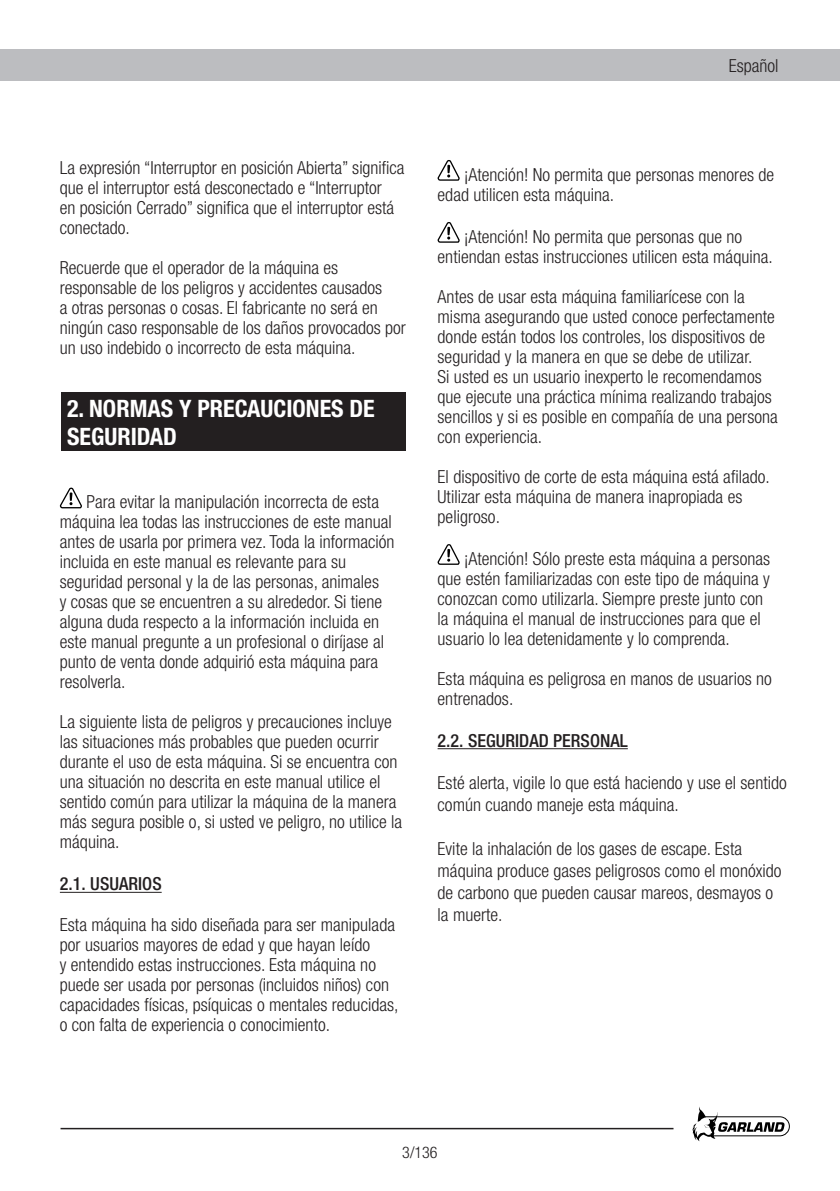
<style>
.page{position:relative;width:840px;height:1191px;background:#fff}
.page>*{position:absolute;margin:0;border:0;box-sizing:border-box;transform-origin:0 0}
.t1{font:700 condensed 24px/28.8px "Helvetica Neue";color:#fff}
.t2{font:300 condensed 18px/20px "Helvetica Neue";color:#231f20}
.t3{font:500 condensed 18px "Helvetica Neue";color:#231f20}
.t4{font:300 condensed 16px "Helvetica Neue";color:#231f20}
</style>
<div class="page">
<div style="left:0;top:50px;width:839px;height:31px;background:#bcbdc0"></div>
<svg style="left:692px;top:1107px;width:97px;height:34px"></svg>
<hr style="left:60px;top:1127px;width:613px;height:2px;background:#231f20">
<hr style="left:60px;top:892px;width:102px;height:1px;background:#231f20">
<svg style="left:59px;top:488px;width:23px;height:21px"></svg>
<hr style="left:437px;top:748px;width:190px;height:1px;background:#231f20">
<svg style="left:437px;top:160px;width:23px;height:21px"></svg>
<svg style="left:437px;top:222px;width:23px;height:21px"></svg>
<svg style="left:437px;top:544px;width:23px;height:21px"></svg>
<div style="left:61px;top:392px;width:345px;height:59px;background:#231f20"></div>
<p class="t2" style="left:728px;top:56px;width:51px">Español</p>
<p class="t2" style="left:60px;top:158px;width:346px">La expresión “Interruptor en posición Abierta” significa que el interruptor está desconectado e “Interruptor<br>en posición Cerrado” significa que el interruptor está conectado.</p>
<p class="t2" style="left:60px;top:258px;width:347px">Recuerde que el operador de la máquina es responsable de los peligros y accidentes causados<br>a otras personas o cosas. El fabricante no será en ningún caso responsable de los daños provocados por un uso indebido o incorrecto de esta máquina.</p>
<h1 class="t1" style="left:67px;top:393px;width:309px">2. NORMAS Y PRECAUCIONES DE<br>SEGURIDAD</h1>
<p class="t2" style="left:60px;top:492px;width:336px;text-indent:26px">Para evitar la manipulación incorrecta de esta máquina lea todas las instrucciones de este manual antes de usarla por primera vez. Toda la información incluida en este manual es relevante para su seguridad personal y la de las personas, animales<br>y cosas que se encuentren a su alrededor. Si tiene alguna duda respecto a la información incluida en este manual pregunte a un profesional o diríjase al punto de venta donde adquirió esta máquina para resolverla.</p>
<p class="t2" style="left:60px;top:712px;width:344px">La siguiente lista de peligros y precauciones incluye las situaciones más probables que pueden ocurrir durante el uso de esta máquina. Si se encuentra con una situación no descrita en este manual utilice el sentido común para utilizar la máquina de la manera más segura posible o, si usted ve peligro, no utilice la máquina.</p>
<p class="t3" style="left:60px;top:873px;width:103px">2.1. USUARIOS</p>
<p class="t2" style="left:60px;top:914px;width:340px">Esta máquina ha sido diseñada para ser manipulada por usuarios mayores de edad y que hayan leído<br>y entendido estas instrucciones. Esta máquina no puede ser usada por personas (incluidos niños) con capacidades físicas, psíquicas o mentales reducidas, o con falta de experiencia o conocimiento.</p>
<p class="t2" style="left:437px;top:164px;width:338px;text-indent:26px">¡Atención! No permita que personas menores de edad utilicen esta máquina.</p>
<p class="t2" style="left:437px;top:226px;width:336px;text-align:center">¡Atención! No permita que personas que no entiendan estas instrucciones utilicen esta máquina.</p>
<p class="t2" style="left:437px;top:286px;width:341px">Antes de usar esta máquina familiarícese con la misma asegurando que usted conoce perfectamente donde están todos los controles, los dispositivos de seguridad y la manera en que se debe de utilizar.<br>Si usted es un usuario inexperto le recomendamos que ejecute una práctica mínima realizando trabajos sencillos y si es posible en compañía de una persona con experiencia.</p>
<p class="t2" style="left:437px;top:466px;width:333px">El dispositivo de corte de esta máquina está afilado.<br>Utilizar esta máquina de manera inapropiada es peligroso.</p>
<p class="t2" style="left:437px;top:548px;width:334px;text-indent:26px">¡Atención! Sólo preste esta máquina a personas que estén familiarizadas con este tipo de máquina y conozcan como utilizarla. Siempre preste junto con la máquina el manual de instrucciones para que el usuario lo lea detenidamente y lo comprenda.</p>
<p class="t2" style="left:437px;top:668px;width:335px">Esta máquina es peligrosa en manos de usuarios no entrenados.</p>
<p class="t3" style="left:437px;top:730px;width:192px">2.2. SEGURIDAD PERSONAL</p>
<p class="t2" style="left:437px;top:771px;width:350px;line-height:22px">Esté alerta, vigile lo que está haciendo y use el sentido común cuando maneje esta máquina.</p>
<p class="t2" style="left:437px;top:837px;width:345px;line-height:22px">Evite la inhalación de los gases de escape. Esta máquina produce gases peligrosos como el monóxido de carbono que pueden causar mareos, desmayos o la muerte.</p>
<p class="t4" style="left:402px;top:1142px;width:37px">3/136</p>
</div>
